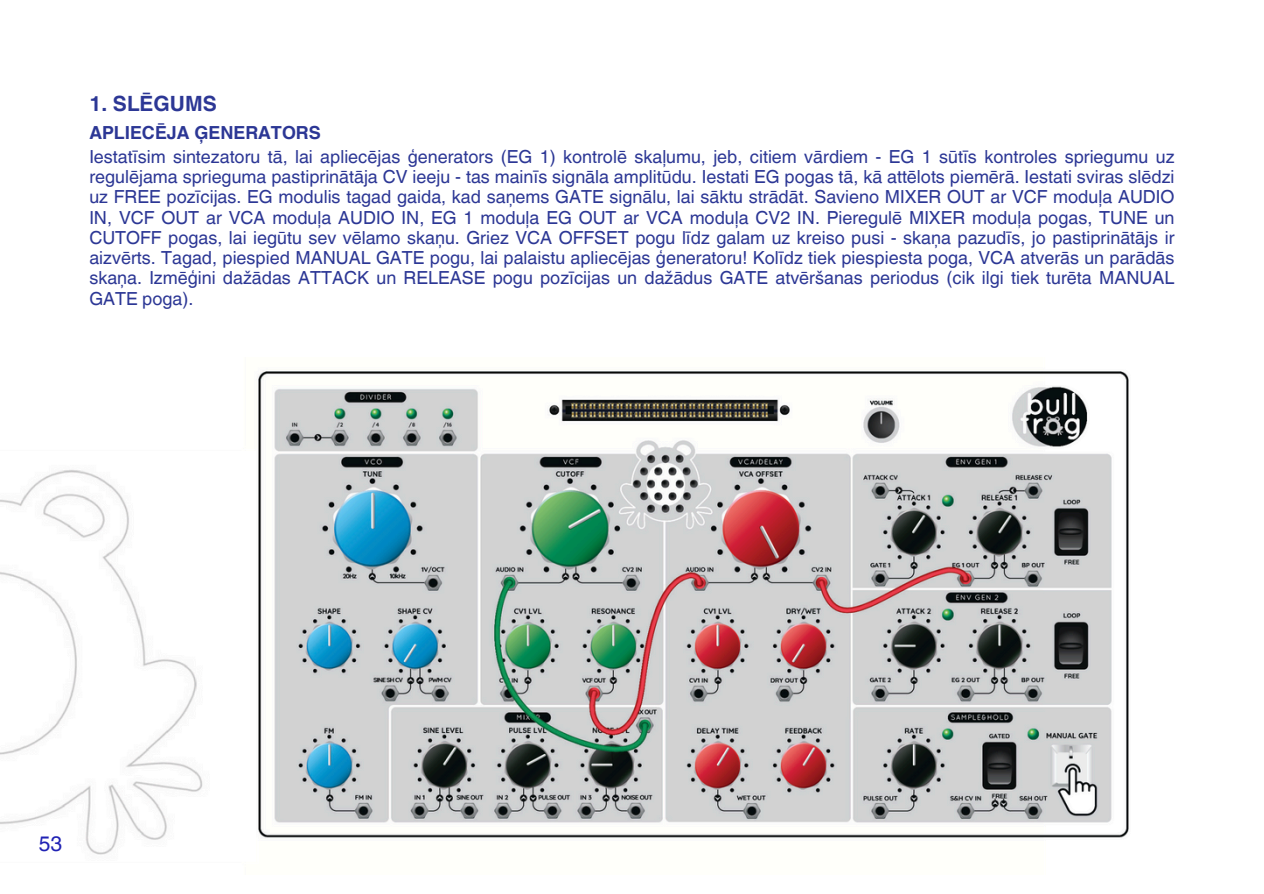
<style>
.page{position:relative;width:1264px;height:894px;background:#fff}
.page>*{position:absolute;margin:0;border:0;box-sizing:border-box;transform-origin:0 0}
.t1{font:700 21px "Helvetica World";color:#2c3795}
.t2{font:21px "Helvetica World";color:#2022b4}
.t3{font:18px/20.2px "Helvetica World";color:#2c3795;text-align:justify}
.t4{font:700 18px "Helvetica World";color:#2c3795}
</style>
<div class="page">
<img style="left:0;top:371px;width:1129px;height:484px">
<p class="t1" style="left:89px;top:86px;width:129px">1. SLĒGUMS</p>
<p class="t4" style="left:89px;top:118px;width:233px">APLIECĒJA ĢENERATORS</p>
<p class="t3" style="left:89px;top:146px;width:1086px">Iestatīsim sintezatoru tā, lai apliecējas ģenerators (EG 1) kontrolē skaļumu, jeb, citiem vārdiem - EG 1 sūtīs kontroles spriegumu uz regulējama sprieguma pastiprinātāja CV ieeju - tas mainīs signāla amplitūdu. Iestati EG pogas tā, kā attēlots piemērā. Iestati sviras slēdzi uz FREE pozīcijas. EG modulis tagad gaida, kad saņems GATE signālu, lai sāktu strādāt. Savieno MIXER OUT ar VCF moduļa AUDIO IN, VCF OUT ar VCA moduļa AUDIO IN, EG 1 moduļa EG OUT ar VCA moduļa CV2 IN. Pieregulē MIXER moduļa pogas, TUNE un CUTOFF pogas, lai iegūtu sev vēlamo skaņu. Griez VCA OFFSET pogu līdz galam uz kreiso pusi - skaņa pazudīs, jo pastiprinātājs ir aizvērts. Tagad, piespied MANUAL GATE pogu, lai palaistu apliecējas ģeneratoru! Kolīdz tiek piespiesta poga, VCA atverās un parādās skaņa. Izmēģini dažādas ATTACK un RELEASE pogu pozīcijas un dažādus GATE atvēršanas periodus (cik ilgi tiek turēta MANUAL GATE poga).</p>
<p class="t2" style="left:39px;top:831px;width:25px">53</p>
</div>
